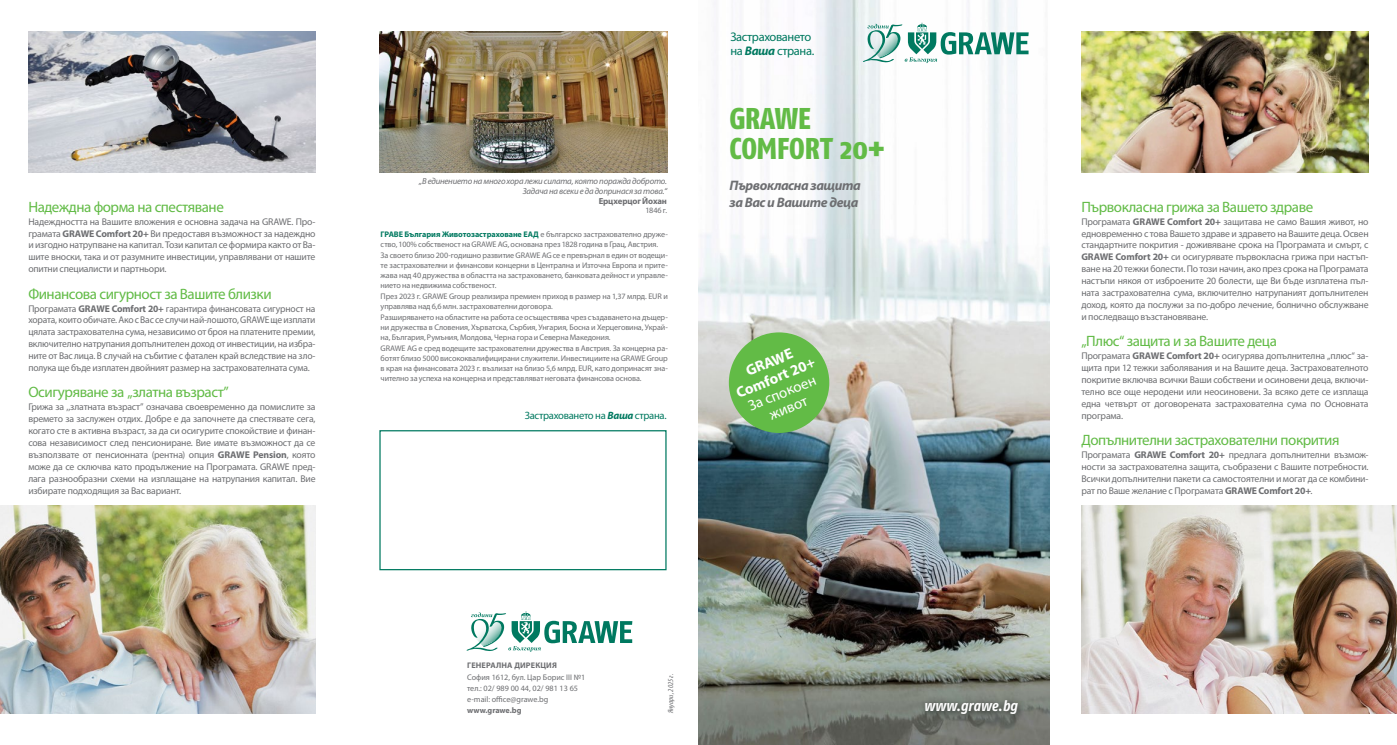
<style>
.page{position:relative;width:1397px;height:745px;background:#fff}
.page>*{position:absolute;margin:0;border:0;box-sizing:border-box;transform-origin:0 0}
.t1{font:800 30px/30px "Fago Co";color:#62bb46}
.t2{font:15px "Myriad Pro";letter-spacing:-.03em;color:#62bb46}
.t3{font:700 15px/16.5px "Myriad Pro";color:#fff;text-align:center}
.t4{font:15px/16.5px "Myriad Pro";color:#fff;text-align:center}
.t5{font:italic 700 15px "Fago Co";color:#fff}
.t6{font:italic 700 13.75px/16.5px "Myriad Pro";letter-spacing:-.03em;color:#6d6e71}
.t7{font:12.5px/13.8px "Myriad Pro";letter-spacing:-.03em;color:#007960}
.t8{font:10.62px "Myriad Pro";letter-spacing:-.03em;color:#007960}
.t9{font:9.75px/11.9px "Myriad Pro";letter-spacing:-.02em;color:#6d6e71;text-align:justify}
.t10{font:italic 8.75px/10px "Myriad Pro";letter-spacing:-.02em;color:#6d6e71;text-align:right}
.t11{font:700 8.75px "Myriad Pro";letter-spacing:-.015em;color:#6d6e71}
.t12{font:8.12px/10px "Myriad Pro";letter-spacing:-.015em;color:#6d6e71}
.t13{font:700 8.12px "Myriad Pro";letter-spacing:.02em;color:#6d6e71}
.t14{font:700 8.12px "Myriad Pro";color:#6d6e71}
.t15{font:italic condensed 7.5px "Myriad Pro";color:#6d6e71;scale:1.1 1}
.s1{font-weight:700}
.s2{font-weight:700;color:#007960}
.s3{font-weight:700;font-style:italic}
</style>
<div class="page">
<img style="left:698px;top:0;width:351px;height:744px">
<div style="left:728px;top:332px;width:101px;height:100px;background:#62bb46;border-radius:50%"></div>
<img style="left:380px;top:32px;width:287px;height:140px">
<img style="left:28px;top:32px;width:287px;height:140px">
<img style="left:0;top:505px;width:315px;height:207px">
<img style="left:1081px;top:32px;width:287px;height:140px">
<img style="left:1081px;top:505px;width:315px;height:207px">
<div style="left:379px;top:430px;width:287px;height:140px;border:1px solid #007960"></div>
<div style="left:919px;top:694px;width:107px;height:28px;background:#000;opacity:.75"></div>
<svg style="left:862px;top:23px;width:166px;height:40px"></svg>
<svg style="left:466px;top:611px;width:166px;height:40px"></svg>
<p class="t10" style="left:419px;top:176px;width:249px">„В единението на много хора лежи силата, която поражда доброто.<br>Задача на всеки е да допринася за това.“</p>
<p class="t11" style="left:598px;top:195px;width:70px">Ерцхерцог Йохан</p>
<h2 class="t2" style="left:28px;top:197px;width:197px">Надеждна форма на спестяване</h2>
<p class="t12" style="left:645px;top:205px;width:23px">1846 г.</p>
<p class="t9" style="left:28px;top:215px;width:289px">Надеждността на Вашите вложения е основна задача на GRAWE. Про&shy;грамата <span class="s1">GRAWE Comfort 20+</span> Ви предоставя възможност за надеждно и изгодно натрупване на капитал. Този капитал се формира както от Ва&shy;шите вноски, така и от разумните инвестиции, управлявани от нашите опитни специалисти и партньори.</p>
<h2 class="t2" style="left:28px;top:284px;width:245px">Финансова сигурност за Вашите близки</h2>
<p class="t9" style="left:28px;top:302px;width:289px">Програмата <span class="s1">GRAWE Comfort 20+</span> гарантира финансовата сигурност на хората, които обичате. Ако с Вас се случи най-лошото, GRAWE ще изплати цялата застрахователна сума, независимо от броя на платените премии, включително натрупания допълнителен доход от инвестиции, на избра&shy;ните от Вас лица. В случай на събитие с фатален край вследствие на зло&shy;полука ще бъде изплатен двойният размер на застрахователната сума.</p>
<h2 class="t2" style="left:28px;top:383px;width:202px">Осигуряване за „златна възраст”</h2>
<p class="t9" style="left:28px;top:400px;width:289px">Грижа за ,,златната възраст” означава своевременно да помислите за времето за заслужен отдих. Добре е да започнете да спестявате сега, когато сте в активна възраст, за да си осигурите спокойствие и финан&shy;сова независимост след пенсиониране. Вие имате възможност да се възползвате от пенсионната (рентна) опция <span class="s1">GRAWE Pension</span>, която може да се сключва като продължение на Програмата. GRAWE пред&shy;лага разнообразни схеми на изплащане на натрупания капитал. Вие избирате подходящия за Вас вариант.</p>
<p class="t12" style="left:380px;top:229px;width:289px"><span class="s2">ГРАВЕ България Животозастраховане ЕАД</span> е българско застрахователно друже&shy;ство, 100% собственост на GRAWE AG, основана през 1828 година в Грац, Австрия.</p>
<p class="t12" style="left:380px;top:250px;width:289px;text-align:justify">За своето близо 200-годишно развитие GRAWE AG се е превърнал в един от водещи&shy;те застрахователни и финансови концерни в Централна и Източна Европа и прите&shy;жава над 40 дружества в областта на застраховането, банковата дейност и управле&shy;нието на недвижима собственост.</p>
<p class="t12" style="left:380px;top:291px;width:289px">През 2023 г. GRAWE Group реализира премиен приход в размер на 1,37 млрд. EUR и управлява над 6,6 млн. застрахователни договора.</p>
<p class="t12" style="left:380px;top:312px;width:289px;text-align:justify">Разширяването на областите на работа се осъществява чрез създаването на дъщер&shy;ни дружества в Словения, Хърватска, Сърбия, Унгария, Босна и Херцеговина, Украй&shy;на, България, Румъния, Молдова, Черна гора и Северна Македония.</p>
<p class="t12" style="left:380px;top:343px;width:289px;text-align:justify">GRAWE AG е сред водещите застрахователни дружества в Австрия. За концерна ра&shy;ботят близо 5000 висококвалифицирани служители. Инвестициите на GRAWE Group в края на финансовата 2023 г. възлизат на близо 5,6 млрд. EUR, като допринасят зна&shy;чително за успеха на концерна и представляват неговата финансова основа.</p>
<p class="t8" style="left:525px;top:408px;width:143px">Застраховането на <span class="s3">Ваша</span> страна.</p>
<p class="t7" style="left:730px;top:30px;width:85px">Застраховането на <span class="s3">Ваша</span> страна.</p>
<h1 class="t1" style="left:729px;top:103px;width:157px">GRAWE<br>COMFORT 20+</h1>
<h3 class="t6" style="left:729px;top:177px;width:133px">Първокласна защита за Вас и Вашите деца</h3>
<h2 class="t3" style="left:727px;top:369px;width:85px;rotate:-22deg">GRAWE<br>Comfort 20+</h2>
<h2 class="t4" style="left:745px;top:398px;width:73px;rotate:-22deg">За спокоен живот</h2>
<h2 class="t2" style="left:1081px;top:197px;width:233px">Първокласна грижа за Вашето здраве</h2>
<p class="t9" style="left:1081px;top:215px;width:289px">Програмата <span class="s1">GRAWE Comfort 20+</span> защитава не само Вашия живот, но едновременно с това Вашето здраве и здравето на Вашите деца. Освен стандартните покрития - доживяване срока на Програмата и смърт, с <span class="s1">GRAWE Comfort 20+</span> си осигурявате първокласна грижа при настъп&shy;ване на 20 тежки болести. По този начин, ако през срока на Програмата настъпи някоя от изброените 20 болести, ще Ви бъде изплатена пъл&shy;ната застрахователна сума, включително натрупаният допълнителен доход, която да послужи за по-добро лечение, болнично обслужване и последващо възстановяване.</p>
<h2 class="t2" style="left:1081px;top:331px;width:197px">„Плюс“ защита и за Вашите деца</h2>
<p class="t9" style="left:1081px;top:349px;width:289px">Програмата <span class="s1">GRAWE Comfort 20+</span> осигурява допълнителна „плюс“ за&shy;щита при 12 тежки заболявания и на Вашите деца. Застрахователното покритие включва всички Ваши собствени и осиновени деца, включи&shy;телно все още неродени или неосиновени. За всяко дете се изплаща една четвърт от договорената застрахователна сума по Основната програма.</p>
<h2 class="t2" style="left:1081px;top:430px;width:260px">Допълнителни застрахователни покрития</h2>
<p class="t9" style="left:1081px;top:448px;width:289px">Програмата <span class="s1">GRAWE Comfort 20+</span> предлага допълнителни възмож&shy;ности за застрахователна защита, съобразени с Вашите потребности.<br>Всички допълнителни пакети са самостоятелни и могат да се комбини&shy;рат по Ваше желание с Програмата <span class="s1">GRAWE Comfort 20+</span>.</p>
<p class="t13" style="left:467px;top:659px;width:91px">ГЕНЕРАЛНА ДИРЕКЦИЯ</p>
<p class="t12" style="left:467px;top:670px;width:120px;line-height:11.2px">София 1612, бул. Цар Борис III №1 тел.: 02/ 989 00 44, 02/ 981 13 65 e-mail: office@grawe.bg</p>
<p class="t14" style="left:467px;top:704px;width:56px">www.grawe.bg</p>
<p class="t15" style="left:666px;top:712px;width:37px;rotate:-90deg">Януари, 2025 г.</p>
<h2 class="t5" style="left:923px;top:697px;width:95px">www.grawe.bg</h2>
</div>
